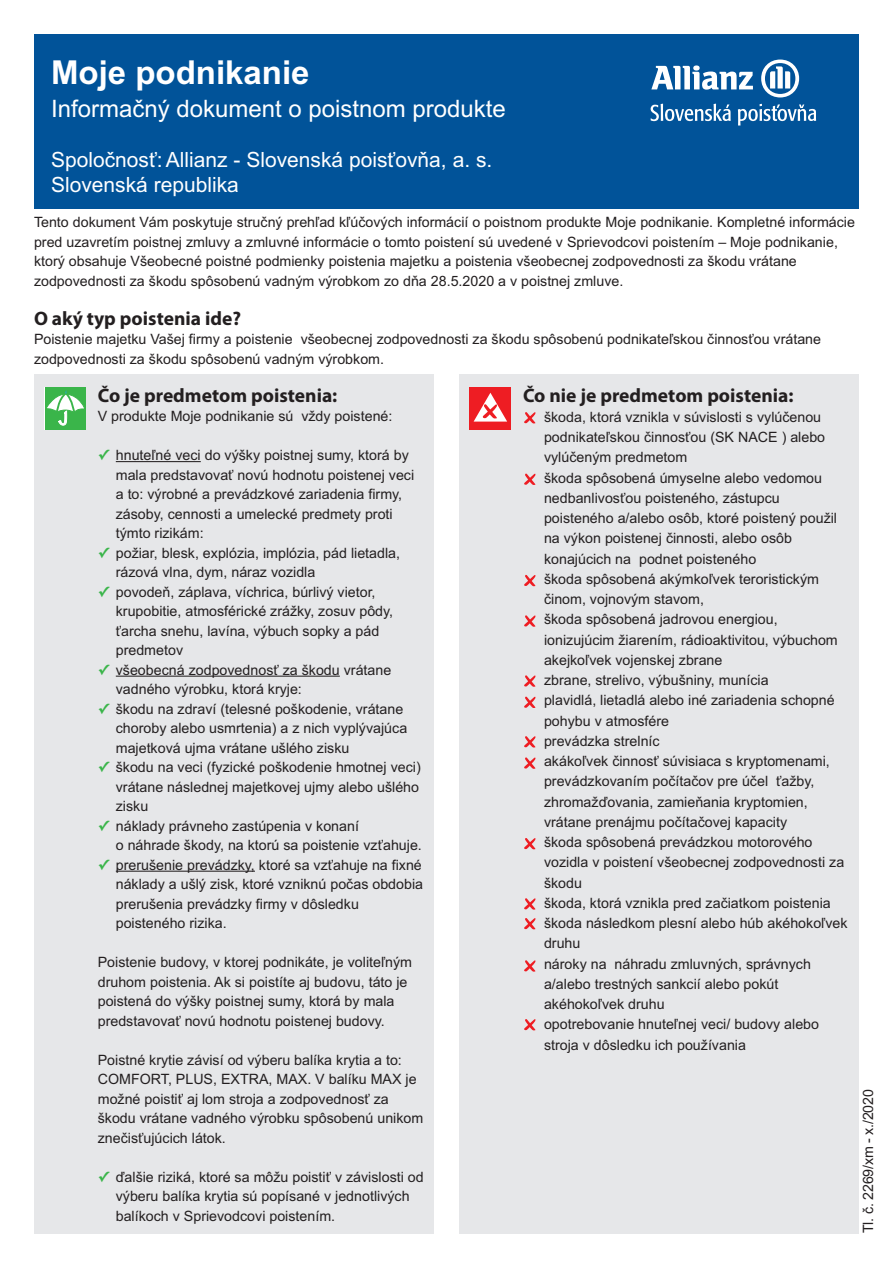
<style>
.page{position:relative;width:893px;height:1263px;background:#fff}
.page>*{position:absolute;margin:0;border:0;box-sizing:border-box;transform-origin:0 0}
.t1{font:700 33px "Arial";color:#fff}
.t2{font:24px "Arial";color:#fff}
.t3{font:21px/25.2px "Arial";color:#fff}
.t4{font:700 19.5px "Myriad Pro";color:#231f20}
.t5{font:14.25px/20.2px "Arial";color:#231f20}
.s1{font-family:"Lucida Grande";font-weight:700;color:#3ab54a}
</style>
<div class="page">
<div style="left:34px;top:34px;width:825px;height:174px;background:#015399"></div>
<div style="left:34px;top:374px;width:400px;height:859px;background:#e6e7e9"></div>
<div style="left:459px;top:374px;width:400px;height:859px;background:#e6e7e9"></div>
<div style="left:45px;top:387px;width:41px;height:43px;background:#3ab54a"></div>
<svg style="left:47px;top:390px;width:37px;height:35px"></svg>
<div style="left:470px;top:387px;width:41px;height:43px;background:#ee1d23"></div>
<svg style="left:474px;top:393px;width:33px;height:29px"></svg>
<hr style="left:116px;top:461px;width:85px;height:1px;background:#231f20">
<hr style="left:116px;top:676px;width:224px;height:1px;background:#231f20">
<hr style="left:116px;top:871px;width:139px;height:1px;background:#231f20">
<svg style="left:524px;top:412px;width:11px;height:11px"></svg>
<svg style="left:524px;top:474px;width:11px;height:11px"></svg>
<svg style="left:524px;top:575px;width:11px;height:11px"></svg>
<svg style="left:524px;top:615px;width:11px;height:12px"></svg>
<svg style="left:524px;top:675px;width:11px;height:12px"></svg>
<svg style="left:524px;top:697px;width:11px;height:11px"></svg>
<svg style="left:524px;top:736px;width:11px;height:11px"></svg>
<svg style="left:524px;top:757px;width:11px;height:12px"></svg>
<svg style="left:524px;top:838px;width:11px;height:11px"></svg>
<svg style="left:524px;top:898px;width:11px;height:11px"></svg>
<svg style="left:524px;top:918px;width:11px;height:11px"></svg>
<svg style="left:524px;top:960px;width:11px;height:12px"></svg>
<svg style="left:524px;top:1019px;width:11px;height:11px"></svg>
<svg style="left:651px;top:65px;width:102px;height:25px"></svg>
<svg style="left:761px;top:60px;width:38px;height:37px"></svg>
<svg style="left:651px;top:104px;width:80px;height:17px"></svg>
<svg style="left:738px;top:104px;width:78px;height:22px"></svg>
<h1 class="t1" style="left:51px;top:53px;width:260px">Moje podnikanie</h1>
<h2 class="t2" style="left:51px;top:99px;width:456px">Informačný dokument o poistnom produkte</h2>
<h3 class="t3" style="left:51px;top:149px;width:443px">Spoločnosť: Allianz - Slovenská poisťovňa, a. s.<br>Slovenská republika</h3>
<p class="t5" style="left:34px;top:214px;width:822px;line-height:19.5px">Tento dokument Vám poskytuje stručný prehľad kľúčových informácií o poistnom produkte Moje podnikanie. Kompletné informácie pred uzavretím poistnej zmluvy a zmluvné informácie o tomto poistení sú uvedené v Sprievodcovi poistením – Moje podnikanie, ktorý obsahuje Všeobecné poistné podmienky poistenia majetku a poistenia všeobecnej zodpovednosti za škodu vrátane zodpovednosti za škodu spôsobenú vadným výrobkom zo dňa 28.5.2020 a v poistnej zmluve.</p>
<h3 class="t4" style="left:34px;top:307px;width:209px">O aký typ poistenia ide?</h3>
<p class="t5" style="left:34px;top:331px;width:789px;line-height:19.5px">Poistenie majetku Vašej firmy a poistenie všeobecnej zodpovednosti za škodu spôsobenú podnikateľskou činnosťou vrátane zodpovednosti za škodu spôsobenú vadným výrobkom.</p>
<h3 class="t4" style="left:98px;top:383px;width:241px">Čo je predmetom poistenia:</h3>
<p class="t5" style="left:98px;top:407px;width:296px">V produkte Moje podnikanie sú vždy poistené:</p>
<p class="t5" style="left:116px;top:447px;width:300px;line-height:19.5px;text-indent:-18px"><span class="s1">✓</span> hnuteľné veci do výšky poistnej sumy, ktorá by mala predstavovať novú hodnotu poistenej veci a to: výrobné a prevádzkové zariadenia firmy, zásoby, cennosti a umelecké predmety proti týmto rizikám:</p>
<p class="t5" style="left:116px;top:544px;width:286px;line-height:19.5px;text-indent:-18px"><span class="s1">✓</span> požiar, blesk, explózia, implózia, pád lietadla, rázová vlna, dym, náraz vozidla</p>
<p class="t5" style="left:116px;top:583px;width:279px;line-height:19.5px;text-indent:-18px"><span class="s1">✓</span> povodeň, záplava, víchrica, búrlivý vietor, krupobitie, atmosférické zrážky, zosuv pôdy, ťarcha snehu, lavína, výbuch sopky a pád predmetov</p>
<p class="t5" style="left:116px;top:661px;width:277px;line-height:19.5px;text-indent:-18px"><span class="s1">✓</span> všeobecná zodpovednosť za škodu vrátane vadného výrobku, ktorá kryje:</p>
<p class="t5" style="left:116px;top:700px;width:293px;line-height:19.5px;text-indent:-18px"><span class="s1">✓</span> škodu na zdraví (telesné poškodenie, vrátane choroby alebo usmrtenia) a z nich vyplývajúca majetková ujma vrátane ušlého zisku</p>
<p class="t5" style="left:116px;top:759px;width:306px;line-height:19.5px;text-align:justify;text-indent:-18px"><span class="s1">✓</span> škodu na veci (fyzické poškodenie hmotnej veci) vrátane následnej majetkovej ujmy alebo ušlého zisku</p>
<p class="t5" style="left:116px;top:817px;width:308px;line-height:19.5px;text-indent:-18px"><span class="s1">✓</span> náklady právneho zastúpenia v konaní<br>o náhrade škody, na ktorú sa poistenie vzťahuje.</p>
<p class="t5" style="left:116px;top:856px;width:309px;line-height:19.5px;text-indent:-18px"><span class="s1">✓</span> prerušenie prevádzky, ktoré sa vzťahuje na fixné náklady a ušlý zisk, ktoré vzniknú počas obdobia prerušenia prevádzky firmy v dôsledku poisteného rizika.</p>
<p class="t5" style="left:98px;top:954px;width:316px;line-height:19.5px">Poistenie budovy, v ktorej podnikáte, je voliteľným druhom poistenia. Ak si poistíte aj budovu, táto je poistená do výšky poistnej sumy, ktorá by mala predstavovať novú hodnotu poistenej budovy.</p>
<p class="t5" style="left:98px;top:1051px;width:327px;line-height:19.5px">Poistné krytie závisí od výberu balíka krytia a to:<br>COMFORT, PLUS, EXTRA, MAX. V balíku MAX je možné poistiť aj lom stroja a zodpovednosť za škodu vrátane vadného výrobku spôsobenú unikom znečisťujúcich látok.</p>
<p class="t5" style="left:116px;top:1168px;width:309px;line-height:19.5px;text-indent:-18px"><span class="s1">✓</span> ďalšie riziká, ktoré sa môžu poistiť v závislosti od výberu balíka krytia sú popísané v jednotlivých balíkoch v Sprievodcovi poistením.</p>
<h3 class="t4" style="left:523px;top:383px;width:272px">Čo nie je predmetom poistenia:</h3>
<p class="t5" style="left:544px;top:408px;width:305px">škoda, ktorá vznikla v súvislosti s vylúčenou podnikateľskou činnosťou (SK NACE ) alebo vylúčeným predmetom<br>škoda spôsobená úmyselne alebo vedomou nedbanlivosťou poisteného, zástupcu poisteného a/alebo osôb, ktoré poistený použil na výkon poistenej činnosti, alebo osôb konajúcich na podnet poisteného<br>škoda spôsobená akýmkoľvek teroristickým činom, vojnovým stavom,<br>škoda spôsobená jadrovou energiou, ionizujúcim žiarením, rádioaktivitou, výbuchom akejkoľvek vojenskej zbrane<br>zbrane, strelivo, výbušniny, munícia<br>plavidlá, lietadlá alebo iné zariadenia schopné pohybu v atmosfére<br>prevádzka strelníc<br>akákoľvek činnosť súvisiaca s kryptomenami, prevádzkovaním počítačov pre účel ťažby, zhromažďovania, zamieňania kryptomien, vrátane prenájmu počítačovej kapacity<br>škoda spôsobená prevádzkou motorového vozidla v poistení všeobecnej zodpovednosti za škodu<br>škoda, ktorá vznikla pred začiatkom poistenia škoda následkom plesní alebo húb akéhokoľvek druhu<br>nároky na náhradu zmluvných, správnych a/alebo trestných sankcií alebo pokút akéhokoľvek druhu<br>opotrebovanie hnuteľnej veci/ budovy alebo stroja v dôsledku ich používania</p>
<p class="t5" style="left:859px;top:1233px;width:145px;rotate:-90deg">Tl. č. 2269/xm - x./2020</p>
</div>
